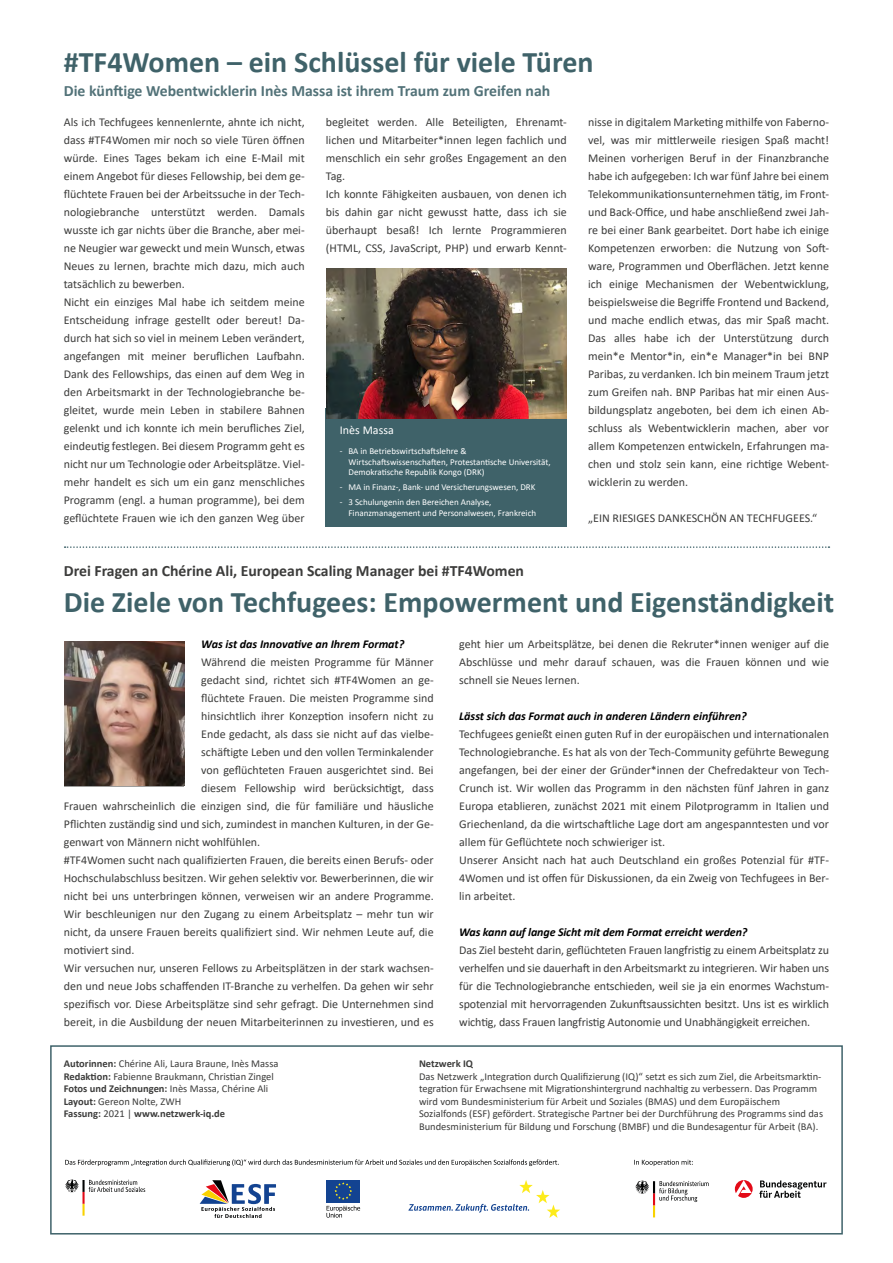
<style>
.page{position:relative;width:893px;height:1263px;background:#fff}
.page>*{position:absolute;margin:0;border:0;box-sizing:border-box;transform-origin:0 0}
.text_gross_gruen{font:700 30px "Calibri";color:#3f6269}
.H1_gruen{font:700 15.75px "Calibri";color:#527278}
.Text_fett_schwarz{font:700 15.75px "Calibri";color:#3c3c3b}
.fliesstext_8_5_Punkt{font:12px/18px "Calibri";color:#3c3c3b;text-align:justify}
.Frage_8_5_italic{font:italic 700 12px "Calibri";color:#000}
.Bildunterschrift_8_P{font:12px "Calibri";color:#fff}
.Fotonachweiß{font:10.5px/12.6px "Calibri";color:#3c3c3b}
.Fotonachweiß-2{font:700 10.5px "Calibri";color:#3c3c3b}
.Bildunterschrift_02{font:9px/10.8px "Calibri";color:#fff}
.s1{font-weight:700}
.s2{font-weight:400}
</style>
<div class="page">
<div style="left:50px;top:1045px;width:793px;height:189px;border:2px solid #3f626a"></div>
<svg style="left:199px;top:1180px;width:77px;height:38px"></svg>
<svg style="left:634px;top:1160px;width:59px;height:6px"></svg>
<svg style="left:759px;top:1180px;width:67px;height:18px"></svg>
<svg style="left:735px;top:1180px;width:18px;height:18px"></svg>
<svg style="left:326px;top:1206px;width:34px;height:11px"></svg>
<div style="left:326px;top:1180px;width:34px;height:22px;background:#134391"></div>
<svg style="left:335px;top:1182px;width:17px;height:17px"></svg>
<svg style="left:408px;top:1180px;width:152px;height:38px"></svg>
<svg style="left:635px;top:1180px;width:74px;height:37px"></svg>
<svg style="left:65px;top:1179px;width:80px;height:37px"></svg>
<svg style="left:65px;top:1159px;width:494px;height:7px"></svg>
<div style="left:326px;top:408px;width:241px;height:118px;background:#3f6269"></div>
<svg style="left:65px;top:546px;width:764px;height:2px"></svg>
<img style="left:65px;top:641px;width:119px;height:144px">
<img style="left:326px;top:269px;width:241px;height:149px">
<p class="text_gross_gruen" style="left:64px;top:41px;width:531px">#TF4Women – ein Schlüssel für viele Türen</p>
<h1 class="H1_gruen" style="left:64px;top:79px;width:488px">Die künftige Webentwicklerin Inès Massa ist ihrem Traum zum Greifen nah</h1>
<p class="fliesstext_8_5_Punkt" style="left:64px;top:113px;width:242px">Als ich Techfugees kennenlernte, ahnte ich nicht, dass #TF4Women mir noch so viele Türen öffnen würde. Eines Tages bekam ich eine E-Mail mit einem Angebot für dieses Fellowship, bei dem ge&shy;flüchtete Frauen bei der Arbeitssuche in der Tech&shy;nologiebranche unterstützt werden. Damals wusste ich gar nichts über die Branche, aber mei&shy;ne Neugier war geweckt und mein Wunsch, etwas Neues zu lernen, brachte mich dazu, mich auch tatsächlich zu bewerben.</p>
<p class="fliesstext_8_5_Punkt" style="left:64px;top:293px;width:242px">Nicht ein einziges Mal habe ich seitdem meine Entscheidung infrage gestellt oder bereut! Da&shy;durch hat sich so viel in meinem Leben verändert, angefangen mit meiner beruflichen Laufbahn.<br>Dank des Fellowships, das einen auf dem Weg in den Arbeitsmarkt in der Technologiebranche be&shy;gleitet, wurde mein Leben in stabilere Bahnen gelenkt und ich konnte ich mein berufliches Ziel, eindeutig festlegen. Bei diesem Programm geht es nicht nur um Technologie oder Arbeitsplätze. Viel&shy;mehr handelt es sich um ein ganz menschliches Programm (engl. a human programme), bei dem geflüchtete Frauen wie ich den ganzen Weg über</p>
<p class="fliesstext_8_5_Punkt" style="left:326px;top:113px;width:242px">begleitet werden. Alle Beteiligten, Ehrenamt&shy;lichen und Mitarbeiter*innen legen fachlich und menschlich ein sehr großes Engagement an den Tag.</p>
<p class="fliesstext_8_5_Punkt" style="left:326px;top:185px;width:242px">Ich konnte Fähigkeiten ausbauen, von denen ich bis dahin gar nicht gewusst hatte, dass ich sie überhaupt besaß! Ich lernte Programmieren (HTML, CSS, JavaScript, PHP) und erwarb Kennt-</p>
<p class="Bildunterschrift_8_P" style="left:340px;top:422px;width:55px">Inès Massa</p>
<p class="Bildunterschrift_02" style="left:348px;top:445px;width:204px;text-indent:-9px">- BA in Betriebswirtschaftslehre &amp;<br>Wirtschaftswissenschaften, Protestantische Universität,<br>Demokratische Republik Kongo (DRK)</p>
<p class="Bildunterschrift_02" style="left:340px;top:482px;width:197px">- MA in Finanz-, Bank- und Versicherungswesen, DRK</p>
<p class="Bildunterschrift_02" style="left:348px;top:497px;width:189px;text-indent:-9px">- 3 Schulungenin den Bereichen Analyse,<br>Finanzmanagement und Personalwesen, Frankreich</p>
<p class="fliesstext_8_5_Punkt" style="left:588px;top:113px;width:242px">nisse in digitalem Marketing mithilfe von Faberno&shy;vel, was mir mittlerweile riesigen Spaß macht!<br>Meinen vorherigen Beruf in der Finanzbranche habe ich aufgegeben: Ich war fünf Jahre bei einem Telekommunikationsunternehmen tätig, im Front&shy;und Back-Office, und habe anschließend zwei Jah&shy;re bei einer Bank gearbeitet. Dort habe ich einige Kompetenzen erworben: die Nutzung von Soft&shy;ware, Programmen und Oberflächen. Jetzt kenne ich einige Mechanismen der Webentwicklung, beispielsweise die Begriffe Frontend und Backend, und mache endlich etwas, das mir Spaß macht.<br>Das alles habe ich der Unterstützung durch mein*e Mentor*in, ein*e Manager*in bei BNP Paribas, zu verdanken. Ich bin meinem Traum jetzt zum Greifen nah. BNP Paribas hat mir einen Aus&shy;bildungsplatz angeboten, bei dem ich einen Ab&shy;schluss als Webentwicklerin machen, aber vor allem Kompetenzen entwickeln, Erfahrungen ma&shy;chen und stolz sein kann, eine richtige Webent&shy;wicklerin zu werden.</p>
<p class="fliesstext_8_5_Punkt" style="left:588px;top:509px;width:231px">„EIN RIESIGES DANKESCHÖN AN TECHFUGEES.“</p>
<p class="Text_fett_schwarz" style="left:64px;top:560px;width:462px">Drei Fragen an Chérine Ali, European Scaling Manager bei #TF4Women</p>
<p class="text_gross_gruen" style="left:64px;top:581px;width:772px">Die Ziele von Techfugees: Empowerment und Eigenständigkeit</p>
<p class="Frage_8_5_italic" style="left:201px;top:636px;width:205px">Was ist das Innovative an Ihrem Format?</p>
<p class="fliesstext_8_5_Punkt" style="left:201px;top:653px;width:234px">Während die meisten Programme für Männer</p>
<p class="fliesstext_8_5_Punkt" style="left:201px;top:671px;width:234px">gedacht sind, richtet sich #TF4Women an ge-</p>
<p class="fliesstext_8_5_Punkt" style="left:201px;top:689px;width:234px">flüchtete Frauen. Die meisten Programme sind</p>
<p class="fliesstext_8_5_Punkt" style="left:201px;top:707px;width:234px">hinsichtlich ihrer Konzeption insofern nicht zu</p>
<p class="fliesstext_8_5_Punkt" style="left:201px;top:725px;width:234px">Ende gedacht, als dass sie nicht auf das vielbe-</p>
<p class="fliesstext_8_5_Punkt" style="left:201px;top:743px;width:234px">schäftigte Leben und den vollen Terminkalender</p>
<p class="fliesstext_8_5_Punkt" style="left:201px;top:761px;width:234px">von geflüchteten Frauen ausgerichtet sind. Bei</p>
<p class="fliesstext_8_5_Punkt" style="left:201px;top:779px;width:234px">diesem Fellowship wird berücksichtigt, dass</p>
<p class="fliesstext_8_5_Punkt" style="left:64px;top:797px;width:371px">Frauen wahrscheinlich die einzigen sind, die für familiäre und häusliche</p>
<p class="fliesstext_8_5_Punkt" style="left:64px;top:815px;width:371px">Pflichten zuständig sind und sich, zumindest in manchen Kulturen, in der Ge-</p>
<p class="fliesstext_8_5_Punkt" style="left:64px;top:833px;width:198px">genwart von Männern nicht wohlfühlen.</p>
<p class="fliesstext_8_5_Punkt" style="left:64px;top:851px;width:371px">#TF4Women sucht nach qualifizierten Frauen, die bereits einen Berufs- oder Hochschulabschluss besitzen. Wir gehen selektiv vor. Bewerberinnen, die wir nicht bei uns unterbringen können, verweisen wir an andere Programme.<br>Wir beschleunigen nur den Zugang zu einem Arbeitsplatz – mehr tun wir nicht, da unsere Frauen bereits qualifiziert sind. Wir nehmen Leute auf, die motiviert sind.</p>
<p class="fliesstext_8_5_Punkt" style="left:64px;top:959px;width:371px">Wir versuchen nur, unseren Fellows zu Arbeitsplätzen in der stark wachsen&shy;den und neue Jobs schaffenden IT-Branche zu verhelfen. Da gehen wir sehr spezifisch vor. Diese Arbeitsplätze sind sehr gefragt. Die Unternehmen sind bereit, in die Ausbildung der neuen Mitarbeiterinnen zu investieren, und es</p>
<p class="fliesstext_8_5_Punkt" style="left:459px;top:635px;width:371px">geht hier um Arbeitsplätze, bei denen die Rekruter*innen weniger auf die Abschlüsse und mehr darauf schauen, was die Frauen können und wie schnell sie Neues lernen.</p>
<p class="Frage_8_5_italic" style="left:459px;top:708px;width:289px">Lässt sich das Format auch in anderen Ländern einführen?</p>
<p class="fliesstext_8_5_Punkt" style="left:459px;top:725px;width:371px">Techfugees genießt einen guten Ruf in der europäischen und internationalen Technologiebranche. Es hat als von der Tech-Community geführte Bewegung angefangen, bei der einer der Gründer*innen der Chefredakteur von Tech-Crunch ist. Wir wollen das Programm in den nächsten fünf Jahren in ganz Europa etablieren, zunächst 2021 mit einem Pilotprogramm in Italien und Griechenland, da die wirtschaftliche Lage dort am angespanntesten und vor allem für Geflüchtete noch schwieriger ist.</p>
<p class="fliesstext_8_5_Punkt" style="left:459px;top:851px;width:371px">Unserer Ansicht nach hat auch Deutschland ein großes Potenzial für #TF-4Women und ist offen für Diskussionen, da ein Zweig von Techfugees in Ber&shy;lin arbeitet.</p>
<p class="Frage_8_5_italic" style="left:459px;top:924px;width:290px">Was kann auf lange Sicht mit dem Format erreicht werden?</p>
<p class="fliesstext_8_5_Punkt" style="left:459px;top:941px;width:371px">Das Ziel besteht darin, geflüchteten Frauen langfristig zu einem Arbeitsplatz zu verhelfen und sie dauerhaft in den Arbeitsmarkt zu integrieren. Wir haben uns für die Technologiebranche entschieden, weil sie ja ein enormes Wachstum&shy;spotenzial mit hervorragenden Zukunftsaussichten besitzt. Uns ist es wirklich wichtig, dass Frauen langfristig Autonomie und Unabhängigkeit erreichen.</p>
<p class="Fotonachweiß" style="left:64px;top:1057px;width:216px"><span class="s1">Autorinnen:</span> Chérine Ali, Laura Braune, Inès Massa<br><span class="s1">Redaktion:</span> Fabienne Braukmann, Christian Zingel</p>
<p class="Fotonachweiß-2" style="left:64px;top:1081px;width:206px">Fotos und Zeichnungen: <span class="s2">Inès Massa, Chérine Ali</span></p>
<p class="Fotonachweiß" style="left:64px;top:1095px;width:119px"><span class="s1">Layout:</span> Gereon Nolte, ZWH</p>
<p class="Fotonachweiß-2" style="left:64px;top:1106px;width:163px">Fassung: <span class="s2">2021 |</span> www.netzwerk-iq.de</p>
<p class="Fotonachweiß-2" style="left:419px;top:1056px;width:56px">Netzwerk IQ</p>
<p class="Fotonachweiß" style="left:419px;top:1069px;width:406px">Das Netzwerk „Integration durch Qualifizierung (IQ)“ setzt es sich zum Ziel, die Arbeitsmarktin&shy;tegration für Erwachsene mit Migrationshintergrund nachhaltig zu verbessern. Das Programm wird vom Bundesministerium für Arbeit und Soziales (BMAS) und dem Europäischem Sozialfonds (ESF) gefördert. Strategische Partner bei der Durchführung des Programms sind das Bundesministerium für Bildung und Forschung (BMBF) und die Bundesagentur für Arbeit (BA).</p>
</div>
